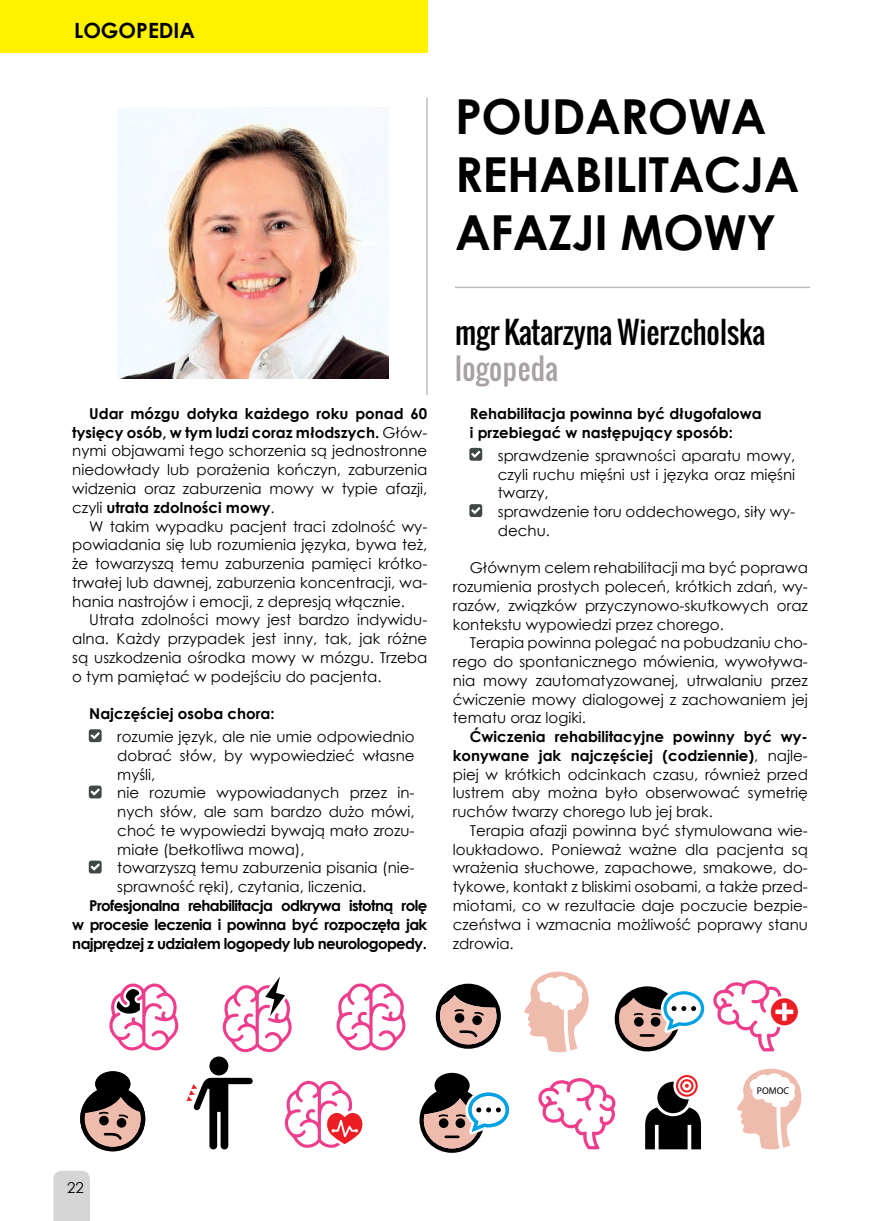
<style>
.page{position:relative;width:893px;height:1221px;background:#fff}
.page>*{position:absolute;margin:0;border:0;box-sizing:border-box;transform-origin:0 0}
.t1{font:700 48.3px/57.9px "Century Gothic";letter-spacing:-.01em;color:#000}
.t2{font:30px "Oswald";color:#000;scale:.96 1}
.t3{font:29.25px "Oswald";letter-spacing:.02em;color:#a7a1a3;scale:.96 1}
.t4{font:700 21px "Century Gothic";color:#000}
.t5{font:15px/18.8px "Century Gothic";color:#000;text-align:justify}
.t6{font:700 15px/18.8px "Century Gothic";color:#000;text-align:justify}
.t7{font:9.75px "Myriad Pro";color:#000}
.s1{font-weight:700}
</style>
<div class="page">
<div style="left:53px;top:1170px;width:37px;height:50px;background:#d6d5d5"></div>
<div style="left:0;top:0;width:427px;height:52px;background:#fff200"></div>
<hr style="left:426px;top:98px;width:2px;height:297px;background:#bcbec0">
<hr style="left:455px;top:286px;width:355px;height:2px;background:#bcbec0">
<svg style="left:89px;top:729px;width:13px;height:13px"></svg>
<svg style="left:89px;top:785px;width:13px;height:13px"></svg>
<svg style="left:89px;top:860px;width:13px;height:13px"></svg>
<svg style="left:469px;top:448px;width:13px;height:12px"></svg>
<svg style="left:469px;top:504px;width:13px;height:13px"></svg>
<img style="left:117px;top:108px;width:271px;height:271px">
<svg style="left:737px;top:1068px;width:64px;height:81px"></svg>
<svg style="left:645px;top:1075px;width:56px;height:74px"></svg>
<svg style="left:538px;top:1078px;width:78px;height:71px"></svg>
<svg style="left:713px;top:980px;width:85px;height:71px"></svg>
<svg style="left:615px;top:986px;width:89px;height:65px"></svg>
<svg style="left:524px;top:971px;width:65px;height:81px"></svg>
<svg style="left:436px;top:983px;width:65px;height:65px"></svg>
<svg style="left:419px;top:1072px;width:90px;height:80px"></svg>
<hr style="left:444px;top:1135px;width:15px;height:3px;background:#000">
<svg style="left:187px;top:1077px;width:66px;height:72px"></svg>
<div style="left:209px;top:1056px;width:19px;height:19px;background:#000;border-radius:50%"></div>
<svg style="left:80px;top:1071px;width:65px;height:80px"></svg>
<svg style="left:285px;top:1080px;width:78px;height:67px"></svg>
<svg style="left:336px;top:983px;width:70px;height:67px"></svg>
<svg style="left:223px;top:976px;width:69px;height:76px"></svg>
<svg style="left:109px;top:983px;width:70px;height:67px"></svg>
<h3 class="t4" style="left:74px;top:15px;width:122px">LOGOPEDIA</h3>
<h1 class="t1" style="left:455px;top:85px;width:346px">POUDAROWA<br>REHABILITACJA<br>AFAZJI MOWY</h1>
<p class="t5" style="left:72px;top:404px;width:357px;text-indent:17px"><span class="s1">Udar mózgu dotyka każdego roku ponad 60 tysięcy osób, w tym ludzi coraz młodszych.</span> Głów&shy;nymi objawami tego schorzenia są jednostronne niedowłady lub porażenia kończyn, zaburzenia widzenia oraz zaburzenia mowy w typie afazji, czyli <span class="s1">utrata zdolności mowy</span>.</p>
<p class="t5" style="left:72px;top:516px;width:357px;text-indent:17px">W takim wypadku pacjent traci zdolność wy&shy;powiadania się lub rozumienia języka, bywa też, że towarzyszą temu zaburzenia pamięci krótko&shy;trwałej lub dawnej, zaburzenia koncentracji, wa&shy;hania nastrojów i emocji, z depresją włącznie.</p>
<p class="t5" style="left:72px;top:610px;width:357px;text-indent:17px">Utrata zdolności mowy jest bardzo indywidu&shy;alna. Każdy przypadek jest inny, tak, jak różne są uszkodzenia ośrodka mowy w mózgu. Trzeba o tym pamiętać w podejściu do pacjenta.</p>
<p class="t6" style="left:89px;top:703px;width:187px">Najczęściej osoba chora:</p>
<p class="t5" style="left:117px;top:727px;width:299px;text-align:left">rozumie język, ale nie umie odpowiednio dobrać słów, by wypowiedzieć własne myśli,<br>nie rozumie wypowiadanych przez in&shy;nych słów, ale sam bardzo dużo mówi, choć te wypowiedzi bywają mało zrozu&shy;miałe (bełkotliwa mowa),<br>towarzyszą temu zaburzenia pisania (nie&shy;sprawność ręki), czytania, liczenia.</p>
<p class="t6" style="left:72px;top:895px;width:357px;text-indent:17px">Profesjonalna rehabilitacja odkrywa istotną rolę w procesie leczenia i powinna być rozpoczęta jak najprędzej z udziałem logopedy lub neurologopedy.</p>
<h2 class="t2" style="left:455px;top:310px;width:325px">mgr Katarzyna Wierzcholska</h2>
<h3 class="t3" style="left:455px;top:347px;width:109px">logopeda</h3>
<p class="t6" style="left:470px;top:403px;width:293px">Rehabilitacja powinna być długofalowa i przebiegać w następujący sposób:</p>
<p class="t5" style="left:498px;top:445px;width:299px;text-align:left">sprawdzenie sprawności aparatu mowy, czyli ruchu mięśni ust i języka oraz mięśni twarzy,<br>sprawdzenie toru oddechowego, siły wy&shy;dechu.</p>
<p class="t5" style="left:453px;top:558px;width:357px;text-indent:17px">Głównym celem rehabilitacji ma być poprawa rozumienia prostych poleceń, krótkich zdań, wy&shy;razów, związków przyczynowo-skutkowych oraz kontekstu wypowiedzi przez chorego.</p>
<p class="t5" style="left:453px;top:633px;width:357px;text-indent:17px">Terapia powinna polegać na pobudzaniu cho&shy;rego do spontanicznego mówienia, wywoływa&shy;nia mowy zautomatyzowanej, utrwalaniu przez ćwiczenie mowy dialogowej z zachowaniem jej tematu oraz logiki.</p>
<p class="t5" style="left:453px;top:727px;width:357px;text-indent:17px"><span class="s1">Ćwiczenia rehabilitacyjne powinny być wy&shy;konywane jak najczęściej (codziennie)</span>, najle&shy;piej w krótkich odcinkach czasu, również przed lustrem aby można było obserwować symetrię ruchów twarzy chorego lub jej brak.</p>
<p class="t5" style="left:453px;top:820px;width:357px;text-indent:17px">Terapia afazji powinna być stymulowana wie&shy;loukładowo. Ponieważ ważne dla pacjenta są wrażenia słuchowe, zapachowe, smakowe, do&shy;tykowe, kontakt z bliskimi osobami, a także przed&shy;miotami, co w rezultacie daje poczucie bezpie&shy;czeństwa i wzmacnia możliwość poprawy stanu zdrowia.</p>
<p class="t5" style="left:67px;top:1177px;width:18px">22</p>
<p class="t7" style="left:757px;top:1084px;width:34px">POMOC</p>
</div>
